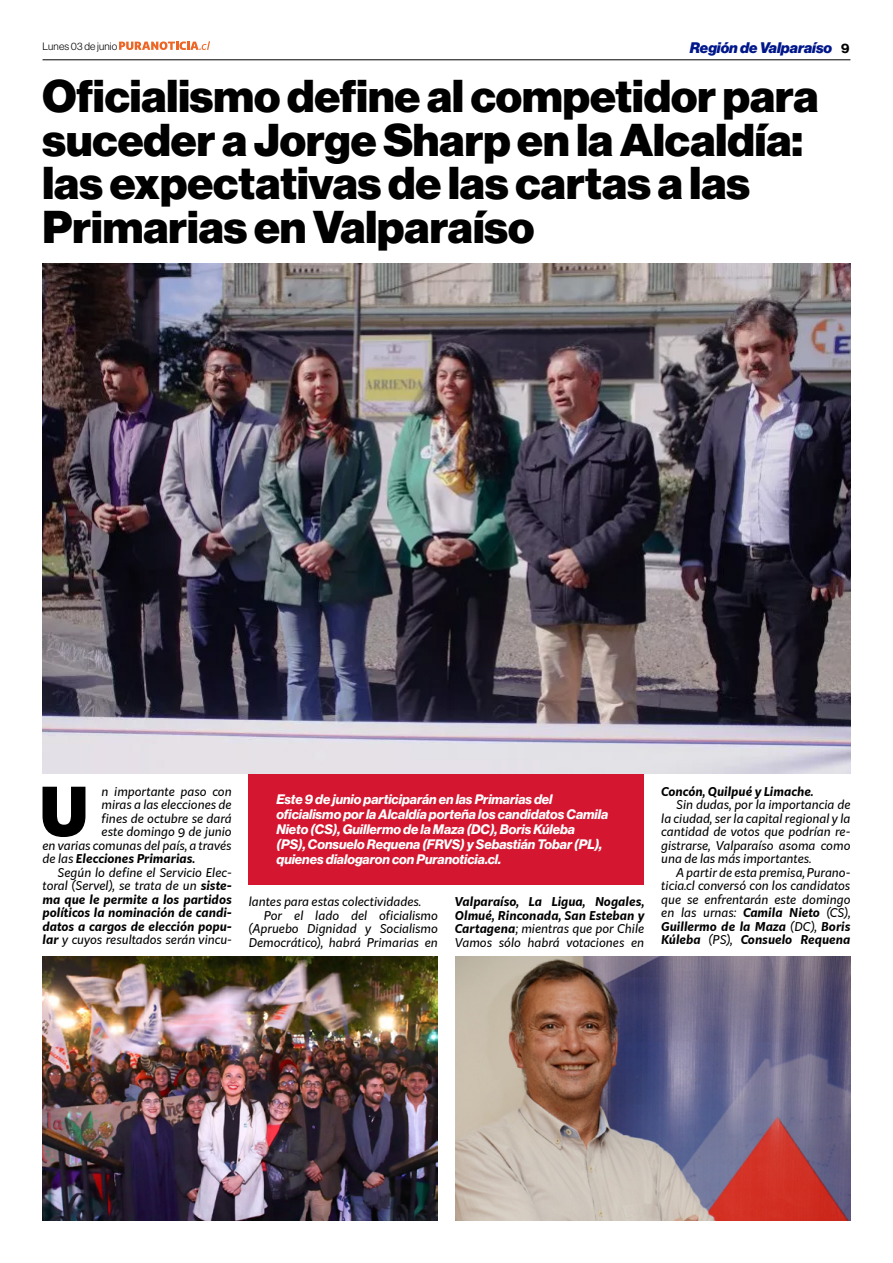
<style>
.page{position:relative;width:893px;height:1263px;background:#fff}
.page>*{position:absolute;margin:0;border:0;box-sizing:border-box;transform-origin:0 0}
.t1{font:900 66.3px "Kit Sans";color:#000}
.t2{font:45px/43.5px "N Haas Grotesk DS Pro 95 Blk";color:#000}
.t3{font:15px "N Haas Grotesk DS Pro 96 Blk It";color:#00178a}
.t4{font:13.5px/15px "N Haas Grotesk DS Pro 76 Bd It";color:#fff}
.t5{font:italic 12px/13.5px "Kit Sans";color:#000;text-align:justify}
.t6{font:italic 700 12px/13.5px "Kit Sans";color:#000;text-align:justify}
.t7{font:10.5px "N Haas Grotesk DS Pro 45 Lt";letter-spacing:.015em;color:#000}
.s1{font-family:"N Haas Grotesk DS Pro 75 Bd";font-size:13.5px;color:#000}
.s2{font-weight:400}
.s3{font-weight:700}
</style>
<div class="page">
<hr style="left:43px;top:59px;width:807px;height:1px;background:#000">
<img style="left:43px;top:264px;width:807px;height:510px">
<div style="left:249px;top:774px;width:395px;height:110px;background:#d41630"></div>
<img style="left:43px;top:957px;width:395px;height:263px">
<img style="left:455px;top:957px;width:395px;height:263px">
<svg style="left:119px;top:41px;width:91px;height:9px"></svg>
<p class="t3" style="left:690px;top:39px;width:161px">Región de Valparaíso <span class="s1">9</span></p>
<h2 class="t2" style="left:43px;top:75px;width:777px">Oficialismo define al competidor para suceder a Jorge Sharp en la Alcaldía: las expectativas de las cartas a las Primarias en Valparaíso</h2>
<p class="t7" style="left:43px;top:40px;width:76px">Lunes 03 de junio</p>
<h1 class="t1" style="left:40px;top:752px;width:49px">U</h1>
<p class="t5" style="left:102px;top:784px;width:132px">n importante paso con</p>
<p class="t5" style="left:102px;top:797px;width:132px">miras a las elecciones de</p>
<p class="t5" style="left:102px;top:811px;width:132px">fines de octubre se dará</p>
<p class="t5" style="left:102px;top:824px;width:132px">este domingo 9 de junio</p>
<p class="t5" style="left:43px;top:838px;width:191px">en varias comunas del país, a través</p>
<p class="t6" style="left:43px;top:851px;width:154px"><span class="s2">de las</span> Elecciones Primarias.</p>
<p class="t5" style="left:58px;top:865px;width:176px">Según lo define el Servicio Elec-</p>
<p class="t5" style="left:43px;top:878px;width:191px">toral (Servel), se trata de un <span class="s3">siste-</span></p>
<p class="t6" style="left:43px;top:891px;width:191px">ma que le permite a los partidos</p>
<p class="t6" style="left:43px;top:905px;width:191px">políticos la nominación de candi-</p>
<p class="t6" style="left:43px;top:918px;width:191px">datos a cargos de elección popu-</p>
<p class="t5" style="left:43px;top:932px;width:191px"><span class="s3">lar</span> y cuyos resultados serán vincu-</p>
<p class="t4" style="left:276px;top:792px;width:333px">Este 9 de junio participarán en las Primarias del oficialismo por la Alcaldía porteña los candidatos Camila Nieto (CS), Guillermo de la Maza (DC), Boris Kúleba<br>(PS), Consuelo Requena (FRVS) y Sebastián Tobar (PL), quienes dialogaron con Puranoticia.cl.</p>
<p class="t5" style="left:249px;top:894px;width:174px">lantes para estas colectividades.</p>
<p class="t5" style="left:264px;top:908px;width:176px">Por el lado del oficialismo</p>
<p class="t5" style="left:249px;top:921px;width:191px">(Apruebo Dignidad y Socialismo</p>
<p class="t5" style="left:249px;top:935px;width:191px">Democrático), habrá Primarias en</p>
<p class="t6" style="left:455px;top:894px;width:191px">Valparaíso, La Ligua, Nogales, Olmué, Rinconada, San Esteban y Cartagena<span class="s2">; mientras que por Chile Vamos sólo habrá votaciones en</span></p>
<p class="t6" style="left:661px;top:783px;width:154px">Concón, Quilpué y Limache.</p>
<p class="t5" style="left:661px;top:797px;width:191px;text-indent:15px">Sin dudas, por la importancia de la ciudad, ser la capital regional y la cantidad de votos que podrían re&shy;gistrarse, Valparaíso asoma como una de las más importantes.</p>
<p class="t5" style="left:661px;top:865px;width:191px;text-indent:15px">A partir de esta premisa, Purano&shy;ticia.cl conversó con los candidatos que se enfrentarán este domingo en las urnas: <span class="s3">Camila Nieto</span> (CS), <span class="s3">Guillermo de la Maza</span> (DC), <span class="s3">Boris Kúleba</span> (PS), <span class="s3">Consuelo Requena</span></p>
</div>
